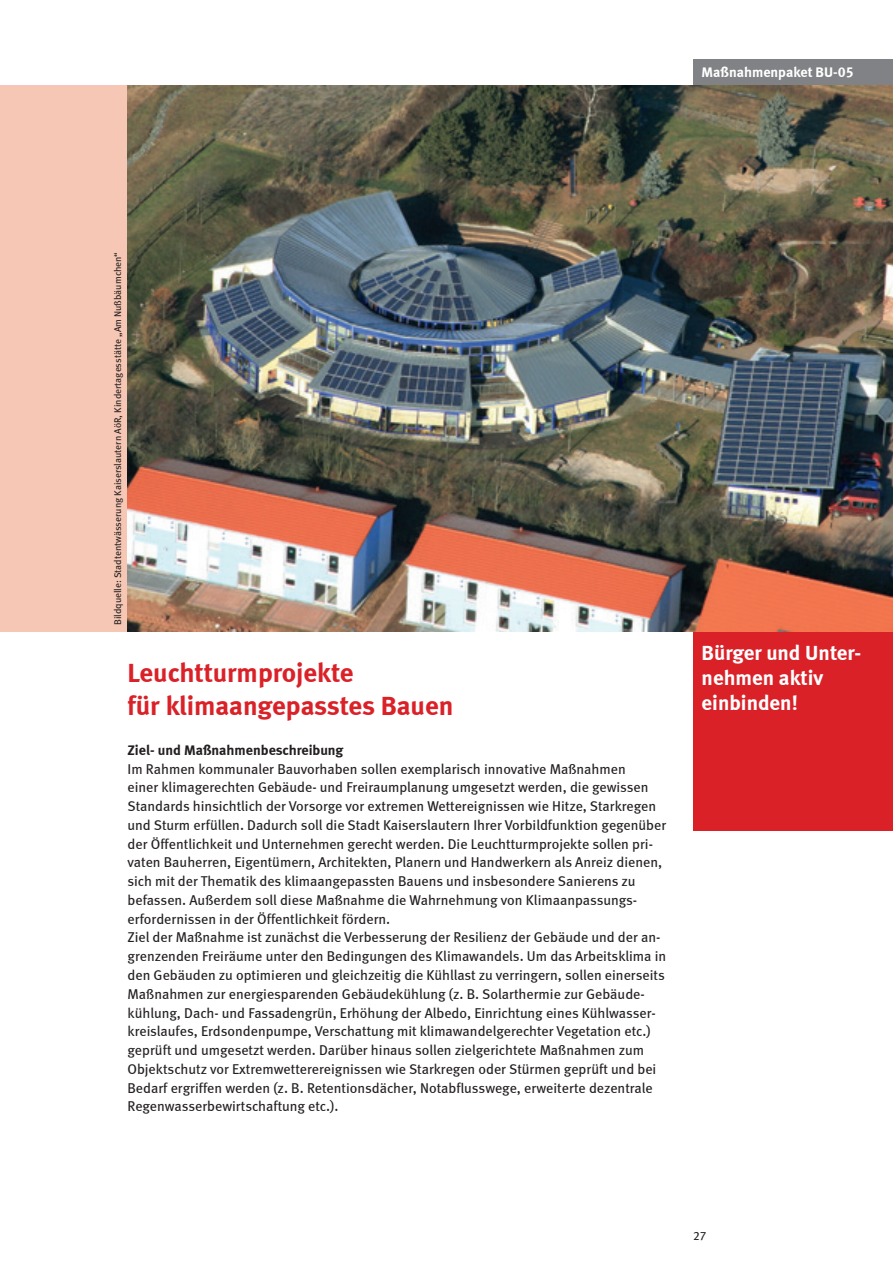
<style>
.page{position:relative;width:893px;height:1263px;background:#fff}
.page>*{position:absolute;margin:0;border:0;box-sizing:border-box;transform-origin:0 0}
.t1{font:27px/32.4px "Meta Bold LF";color:#da2128}
.t2{font:21px/25.2px "Meta Bold LF";color:#fff}
.t3{font:14.25px/18.8px "Meta Book LF";color:#231f20}
.t4{font:14.25px "Meta Bold LF";color:#231f20}
.t5{font:14.25px "Meta Bold LF";color:#fff}
.t6{font:12px "Meta Book LF";color:#231f20}
.t7{font:9.75px "Meta Book LF";color:#231f20}
</style>
<div class="page">
<div style="left:0;top:85px;width:893px;height:546px;background:#f6c7b4"></div>
<div style="left:693px;top:631px;width:200px;height:200px;background:#da2128"></div>
<div style="left:693px;top:60px;width:200px;height:25px;background:#808285"></div>
<img style="left:128px;top:85px;width:765px;height:546px">
<p class="t5" style="left:702px;top:64px;width:154px">Maßnahmenpaket BU-05</p>
<p class="t7" style="left:112px;top:625px;width:374px;rotate:-90deg">Bildquelle: Stadtentwässerung Kaiserslautern AöR, Kindertagesstätte „Am Nußbäumchen“</p>
<h1 class="t1" style="left:128px;top:656px;width:327px">Leuchtturmprojekte<br>für klimaangepasstes Bauen</h1>
<p class="t4" style="left:128px;top:741px;width:217px">Ziel- und Maßnahmenbeschreibung</p>
<p class="t3" style="left:128px;top:759px;width:540px">Im Rahmen kommunaler Bauvorhaben sollen exemplarisch innovative Maßnahmen<br>einer klimagerechten Gebäude- und Freiraumplanung umgesetzt werden, die gewissen Standards hinsichtlich der Vorsorge vor extremen Wettereignissen wie Hitze, Starkregen und Sturm erfüllen. Dadurch soll die Stadt Kaiserslautern Ihrer Vorbildfunktion gegenüber der Öffentlichkeit und Unternehmen gerecht werden. Die Leuchtturmprojekte sollen pri&shy;vaten Bauherren, Eigentümern, Architekten, Planern und Handwerkern als Anreiz dienen, sich mit der Thematik des klimaangepassten Bauens und insbesondere Sanierens zu befassen. Außerdem soll diese Maßnahme die Wahrnehmung von Klimaanpassungs&shy;erfordernissen in der Öffentlichkeit fördern.<br>Ziel der Maßnahme ist zunächst die Verbesserung der Resilienz der Gebäude und der an&shy;grenzenden Freiräume unter den Bedingungen des Klimawandels. Um das Arbeitsklima in den Gebäuden zu optimieren und gleichzeitig die Kühllast zu verringern, sollen einerseits Maßnahmen zur energiesparenden Gebäudekühlung (z. B. Solarthermie zur Gebäude&shy;kühlung, Dach- und Fassadengrün, Erhöhung der Albedo, Einrichtung eines Kühlwasser&shy;kreislaufes, Erdsondenpumpe, Verschattung mit klimawandelgerechter Vegetation etc.) geprüft und umgesetzt werden. Darüber hinaus sollen zielgerichtete Maßnahmen zum Objektschutz vor Extremwetterereignissen wie Starkregen oder Stürmen geprüft und bei Bedarf ergriffen werden (z. B. Retentionsdächer, Notabflusswege, erweiterte dezentrale Regenwasserbewirtschaftung etc.).</p>
<h2 class="t2" style="left:702px;top:639px;width:161px">Bürger und Unter&shy;nehmen aktiv einbinden!</h2>
<p class="t6" style="left:693px;top:1229px;width:15px">27</p>
</div>
